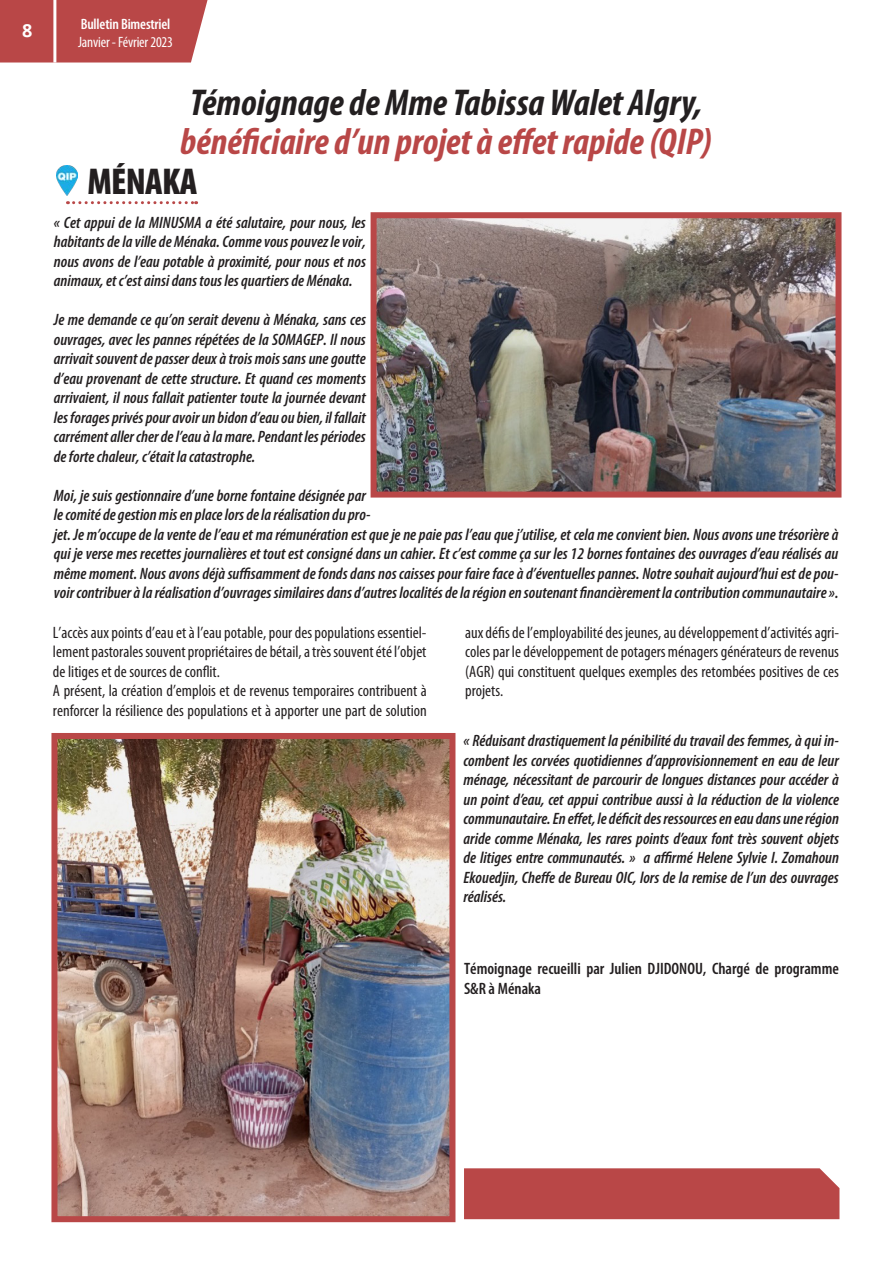
<style>
.page{position:relative;width:893px;height:1263px;background:#fff}
.page>*{position:absolute;margin:0;border:0;box-sizing:border-box;transform-origin:0 0}
.Main_Title{font:italic 700 condensed 37.5px "Myriad Pro";color:#b94747}
.Main_Title-2{font:italic 700 condensed 37.5px "Myriad Pro";color:#231f20}
.Main_Title-3{font:900 condensed 37.5px "Myriad Pro";letter-spacing:-.02em;color:#231f20}
.t1{font:700 18px "Open Sans";color:#fff}
.Intro_to_paragraph{font:italic 600 condensed 16.5px/19.5px "Myriad Pro";color:#231f20;text-align:justify}
.t2{font:condensed 16.5px/19.5px "Myriad Pro";color:#231f20;text-align:justify}
.t3{font:600 condensed 16.5px/19.5px "Myriad Pro";color:#231f20}
.Title_Place_Here{font:condensed 15px "Myriad Pro";letter-spacing:-.01em;color:#fff}
.Title_Place_Here-2{font:600 condensed 15px "Myriad Pro";letter-spacing:-.01em;color:#fff}
</style>
<div class="page">
<div style="left:0;top:0;width:208px;height:63px;background:#b94747"></div>
<hr style="left:53px;top:0;width:3px;height:63px;background:#fff">
<svg style="left:74px;top:201px;width:123px;height:3px"></svg>
<img style="left:57px;top:166px;width:20px;height:30px">
<img style="left:378px;top:219px;width:456px;height:272px">
<div style="left:371px;top:212px;width:470px;height:286px;border:6px solid #b94747"></div>
<img style="left:58px;top:740px;width:390px;height:475px">
<div style="left:51px;top:733px;width:404px;height:489px;border:6px solid #b94747"></div>
<div style="left:464px;top:1168px;width:375px;height:51px;background:#b94747"></div>
<p class="t1" style="left:22px;top:18px;width:12px">8</p>
<p class="Title_Place_Here-2" style="left:81px;top:15px;width:91px">Bulletin Bimestriel</p>
<p class="Title_Place_Here" style="left:78px;top:33px;width:96px">Janvier - Février 2023</p>
<p class="Main_Title-2" style="left:190px;top:79px;width:514px">Témoignage de Mme Tabissa Walet Algry,</p>
<p class="Main_Title" style="left:180px;top:118px;width:534px">bénéficiaire d’un projet à effet rapide (QIP)</p>
<p class="Main_Title-3" style="left:87px;top:161px;width:111px">MÉNAKA</p>
<p class="Intro_to_paragraph" style="left:54px;top:213px;width:314px">« Cet appui de la MINUSMA a été salutaire, pour nous, les habitants de la ville de Ménaka. Comme vous pouvez le voir, nous avons de l’eau potable à proximité, pour nous et nos animaux, et c’est ainsi dans tous les quartiers de Ménaka.</p>
<p class="Intro_to_paragraph" style="left:54px;top:310px;width:314px">Je me demande ce qu’on serait devenu à Ménaka, sans ces ouvrages, avec les pannes répétées de la SOMAGEP. Il nous arrivait souvent de passer deux à trois mois sans une goutte d’eau provenant de cette structure. Et quand ces moments arrivaient, il nous fallait patienter toute la journée devant les forages privés pour avoir un bidon d’eau ou bien, il fallait carrément aller cher de l’eau à la mare. Pendant les périodes de forte chaleur, c’était la catastrophe.</p>
<p class="Intro_to_paragraph" style="left:54px;top:486px;width:786px;text-align:left">Moi, je suis gestionnaire d’une borne fontaine désignée par<br>le comité de gestion mis en place lors de la réalisation du pro-<br>jet. Je m’occupe de la vente de l’eau et ma rémunération est que je ne paie pas l’eau que j’utilise, et cela me convient bien. Nous avons une trésorière à qui je verse mes recettes journalières et tout est consigné dans un cahier. Et c’est comme ça sur les 12 bornes fontaines des ouvrages d’eau réalisés au même moment. Nous avons déjà suffisamment de fonds dans nos caisses pour faire face à d’éventuelles pannes. Notre souhait aujourd’hui est de pou&shy;voir contribuer à la réalisation d’ouvrages similaires dans d’autres localités de la région en soutenant financièrement la contribution communautaire ».</p>
<p class="t2" style="left:53px;top:622px;width:375px">L’accès aux points d’eau et à l’eau potable, pour des populations essentiel&shy;lement pastorales souvent propriétaires de bétail, a très souvent été l’objet de litiges et de sources de conflit.</p>
<p class="t2" style="left:53px;top:681px;width:375px">A présent, la création d’emplois et de revenus temporaires contribuent à renforcer la résilience des populations et à apporter une part de solution</p>
<p class="t2" style="left:465px;top:622px;width:375px">aux défis de l’employabilité des jeunes, au développement d’activités agri&shy;coles par le développement de potagers ménagers générateurs de revenus (AGR) qui constituent quelques exemples des retombées positives de ces projets.</p>
<p class="Intro_to_paragraph" style="left:463px;top:731px;width:377px">« Réduisant drastiquement la pénibilité du travail des femmes, à qui in&shy;combent les corvées quotidiennes d’approvisionnement en eau de leur ménage, nécessitant de parcourir de longues distances pour accéder à un point d’eau, cet appui contribue aussi à la réduction de la violence communautaire. En effet, le déficit des ressources en eau dans une région aride comme Ménaka, les rares points d’eaux font très souvent objets de litiges entre communautés. » a affirmé Helene Sylvie I. Zomahoun Ekouedjin, Cheffe de Bureau OIC, lors de la remise de l’un des ouvrages réalisés.</p>
<p class="t3" style="left:464px;top:959px;width:376px">Témoignage recueilli par Julien DJIDONOU, Chargé de programme<br>S&amp;R à Ménaka</p>
</div>
